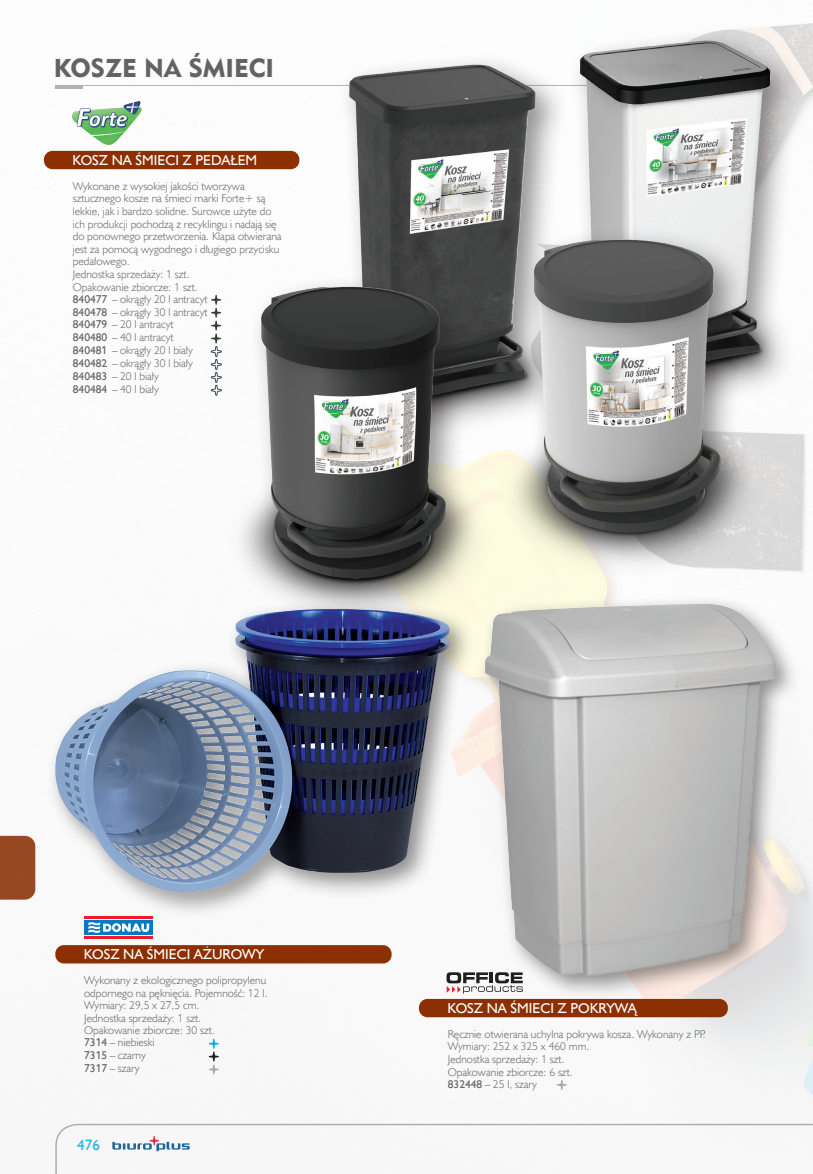
<style>
.page{position:relative;width:813px;height:1174px;background:#fff}
.page>*{position:absolute;margin:0;border:0;box-sizing:border-box;transform-origin:0 0}
.Rozdziały_nie_do_spisu{font:25.65px "Geometric 415 Blk EU";color:#636366}
.t1{font:15px "Humanst 521 EU";color:#00aeef}
.Nazwa_modułu_A{font:14.4px "Humanst 521 EU";color:#fff}
.opis_produktów{font:11.4px/12.6px "Humanst 521 Lt EU";color:#636366}
.s1{font-family:"Humanst 521 EU"}
</style>
<div class="page">
<img style="left:0;top:23px;width:812px;height:1151px">
<hr style="left:84px;top:936px;width:69px;height:3px;background:#ee1b2c">
<div style="left:84px;top:920px;width:69px;height:15px;background:#007ac2"></div>
<svg style="left:88px;top:922px;width:61px;height:11px"></svg>
<div style="left:55px;top:945px;width:336px;height:18px;background:#8c2f01;border-radius:9px"></div>
<svg style="left:209px;top:1038px;width:10px;height:36px"></svg>
<div style="left:46px;top:598px;width:428px;height:320px;background:#231f20;opacity:.5"></div>
<img style="left:55px;top:608px;width:394px;height:284px">
<div style="left:419px;top:999px;width:308px;height:18px;background:#8c2f01;border-radius:9px"></div>
<svg style="left:556px;top:1079px;width:10px;height:10px"></svg>
<svg style="left:446px;top:972px;width:30px;height:21px"></svg>
<div style="left:476px;top:594px;width:323px;height:406px;background:#231f20;opacity:.5"></div>
<img style="left:478px;top:595px;width:304px;height:388px">
<div style="left:44px;top:151px;width:255px;height:18px;background:#8c2f01;border-radius:9px"></div>
<img style="left:71px;top:98px;width:71px;height:50px">
<img style="left:251px;top:49px;width:232px;height:184px">
<img style="left:483px;top:24px;width:329px;height:161px">
<img style="left:426px;top:185px;width:386px;height:400px">
<img style="left:154px;top:233px;width:399px;height:399px">
<p class="Rozdziały_nie_do_spisu" style="left:54px;top:52px;width:222px">KOSZE NA ŚMIECI</p>
<p class="Nazwa_modułu_A" style="left:72px;top:151px;width:186px">KOSZ NA ŚMIECI Z PEDAŁEM</p>
<p class="opis_produktów" style="left:73px;top:179px;width:210px">Wykonane z wysokiej jakości tworzywa sztucznego kosze na śmieci marki Forte+ są lekkie, jak i bardzo solidne. Surowce użyte do ich produkcji pochodzą z recyklingu i nadają się do ponownego przetworzenia. Klapa otwierana jest za pomocą wygodnego i długiego przycisku pedałowego.</p>
<p class="opis_produktów" style="left:73px;top:268px;width:118px">Jednostka sprzedaży: 1 szt.</p>
<p class="opis_produktów" style="left:73px;top:280px;width:126px">Opakowanie zbiorcze: 1 szt.</p>
<p class="opis_produktów" style="left:73px;top:292px;width:136px"><span class="s1">840477</span> – okrągły 20 l antracyt</p>
<p class="opis_produktów" style="left:73px;top:305px;width:136px"><span class="s1">840478</span> – okrągły 30 l antracyt</p>
<p class="opis_produktów" style="left:73px;top:318px;width:102px"><span class="s1">840479</span> – 20 l antracyt</p>
<p class="opis_produktów" style="left:73px;top:331px;width:102px"><span class="s1">840480</span> – 40 l antracyt</p>
<p class="opis_produktów" style="left:73px;top:344px;width:121px"><span class="s1">840481</span> – okrągły 20 l biały</p>
<p class="opis_produktów" style="left:73px;top:357px;width:121px"><span class="s1">840482</span> – okrągły 30 l biały</p>
<p class="opis_produktów" style="left:73px;top:369px;width:87px"><span class="s1">840483</span> – 20 l biały</p>
<p class="opis_produktów" style="left:73px;top:382px;width:87px"><span class="s1">840484</span> – 40 l biały</p>
<p class="Nazwa_modułu_A" style="left:84px;top:945px;width:182px">KOSZ NA ŚMIECI AŻUROWY</p>
<p class="opis_produktów" style="left:84px;top:973px;width:185px;text-align:justify">Wykonany z ekologicznego polipropylenu odpornego na pęknięcia. Pojemność: 12 l.<br>Wymiary: 29,5 x 27,5 cm.</p>
<p class="opis_produktów" style="left:84px;top:1011px;width:118px">Jednostka sprzedaży: 1 szt.</p>
<p class="opis_produktów" style="left:84px;top:1024px;width:132px">Opakowanie zbiorcze: 30 szt.</p>
<p class="opis_produktów" style="left:84px;top:1036px;width:72px"><span class="s1">7314</span> – niebieski</p>
<p class="opis_produktów" style="left:84px;top:1049px;width:63px"><span class="s1">7315</span> – czarny</p>
<p class="opis_produktów" style="left:84px;top:1061px;width:57px"><span class="s1">7317</span> – szary</p>
<h2 class="t1" style="left:77px;top:1135px;width:24px">476</h2>
<p class="Nazwa_modułu_A" style="left:447px;top:999px;width:191px">KOSZ NA ŚMIECI Z POKRYWĄ</p>
<p class="opis_produktów" style="left:447px;top:1027px;width:259px">Ręcznie otwierana uchylna pokrywa kosza. Wykonany z PP.<br>Wymiary: 252 x 325 x 460 mm.</p>
<p class="opis_produktów" style="left:447px;top:1052px;width:118px">Jednostka sprzedaży: 1 szt.</p>
<p class="opis_produktów" style="left:447px;top:1065px;width:126px">Opakowanie zbiorcze: 6 szt.</p>
<p class="opis_produktów" style="left:447px;top:1077px;width:91px"><span class="s1">832448</span> – 25 l, szary</p>
</div>
